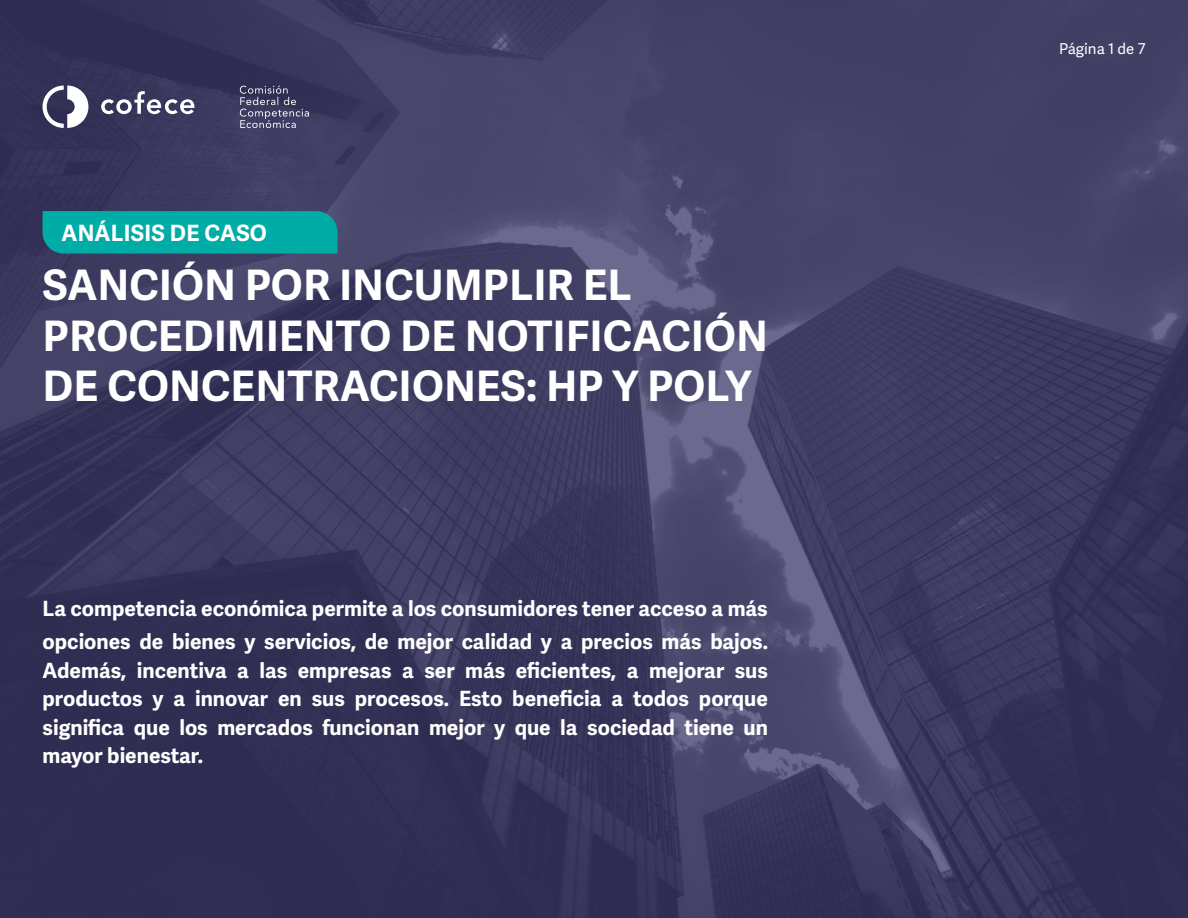
<style>
.page{position:relative;width:1188px;height:918px;background:#fff}
.page>*{position:absolute;margin:0;border:0;box-sizing:border-box;transform-origin:0 0}
.Estilo_de_párrafo_1{font:700 42px/50.4px "Adelle Sans";letter-spacing:.01em;color:#fff}
.t1{font:700 22.5px "Adelle Sans";letter-spacing:.01em;color:#fff}
.t2{font:700 21px/28.5px "Adelle Sans";color:#fff;text-align:justify}
.Estilo_de_párrafo_1-2{font:15px "Adelle Sans";color:#fff}
</style>
<div class="page">
<img style="left:0;top:0;width:1188px;height:918px">
<svg style="left:43px;top:86px;width:45px;height:42px"></svg>
<svg style="left:101px;top:91px;width:93px;height:23px"></svg>
<svg style="left:240px;top:86px;width:69px;height:42px;background:#565373"></svg>
<div style="left:43px;top:211px;width:294px;height:43px;background:#00aca6"></div>
<p class="t1" style="left:62px;top:219px;width:207px">ANÁLISIS DE CASO</p>
<p class="Estilo_de_párrafo_1" style="left:43px;top:261px;width:726px">SANCIÓN POR INCUMPLIR EL<br>PROCEDIMIENTO DE NOTIFICACIÓN<br>DE CONCENTRACIONES: HP Y POLY</p>
<p class="t2" style="left:43px;top:595px;width:727px">La competencia económica permite a los consumidores tener acceso a más</p>
<p class="t2" style="left:43px;top:628px;width:727px">opciones de bienes y servicios, de mejor calidad y a precios más bajos.<br>Además, incentiva a las empresas a ser más eficientes, a mejorar sus productos y a innovar en sus procesos. Esto beneficia a todos porque significa que los mercados funcionan mejor y que la sociedad tiene un mayor bienestar.</p>
<p class="Estilo_de_párrafo_1-2" style="left:1059px;top:40px;width:88px">Página 1 de 7</p>
</div>
